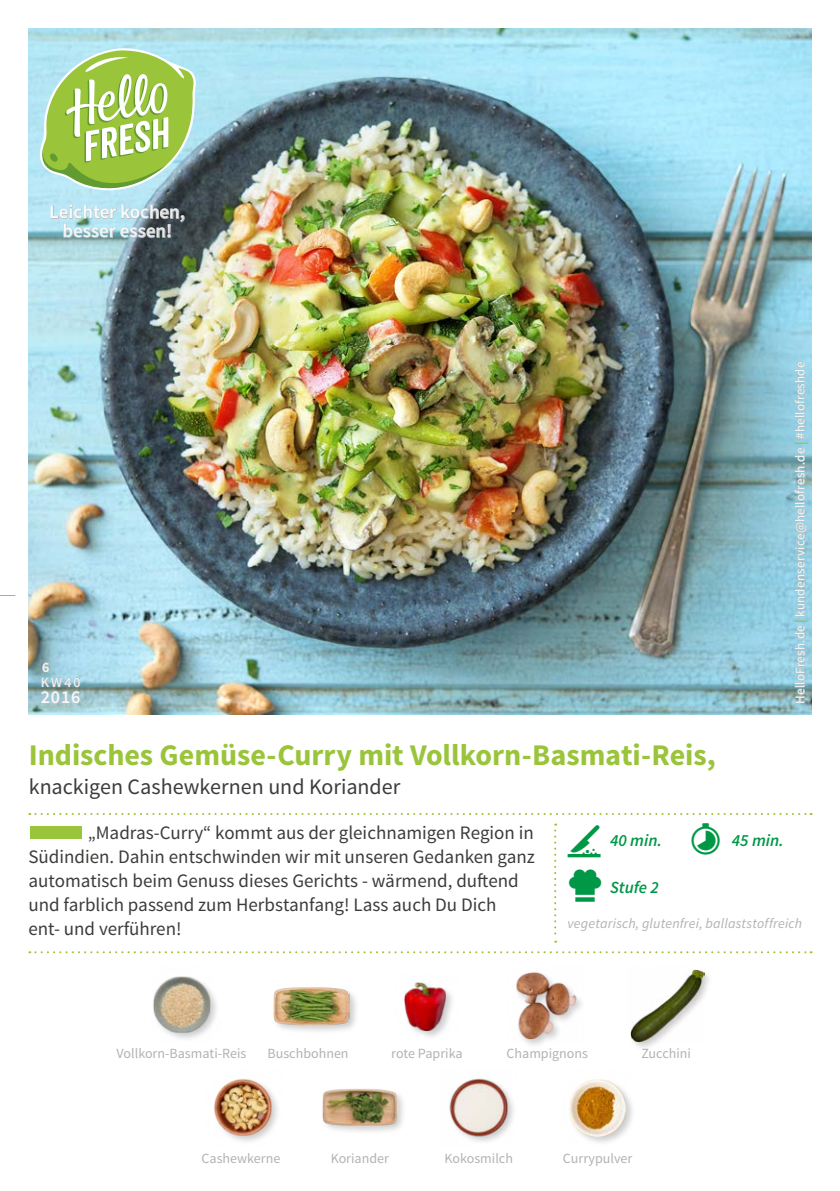
<style>
.page{position:relative;width:840px;height:1191px;background:#fff}
.page>*{position:absolute;margin:0;border:0;box-sizing:border-box;transform-origin:0 0}
.FRONT_Recipe_Title{font:700 30px "Source Sans Pro";color:#9ac43a}
.FRONT_Recipe_Subtitl{font:22px "Source Sans Pro";color:#3c3c3b}
.FRONT___BACK_Running{font:19px/24px "Source Sans Pro";color:#3c3c3b}
.t1{font:600 19px/19px "Source Sans Pro";color:#fff;text-align:center}
.t2{font:600 18px "Source Sans Pro";color:#fff}
.FRONT_Icons{font:italic 600 17px "Source Sans Pro";color:#009847}
.FRONT_ingredients{font:14px "Source Sans Pro";color:#b3b2b2}
.BACK_Table_Header_LE{font:italic 14px "Source Sans Pro";letter-spacing:.01em;color:#b3b2b2}
.t3{font:14px "Source Sans Pro";color:#fff}
.t4{font:600 14px "Source Sans Pro";color:#fff}
.t5{font:13px "Source Sans Pro";letter-spacing:.02em;color:#fff}
.s1{font-weight:700;color:#9ac43a}
</style>
<div class="page">
<img style="left:28px;top:28px;width:783px;height:686px">
<svg style="left:0;top:595px;width:15px;height:1px"></svg>
<svg style="left:29px;top:813px;width:782px;height:2px"></svg>
<svg style="left:554px;top:823px;width:2px;height:119px"></svg>
<svg style="left:29px;top:951px;width:782px;height:2px"></svg>
<div style="left:30px;top:826px;width:52px;height:12px;background:#9ac43a"></div>
<img style="left:516px;top:972px;width:66px;height:71px">
<img style="left:569px;top:1079px;width:64px;height:64px">
<img style="left:449px;top:1078px;width:65px;height:64px">
<div style="left:320px;top:1086px;width:86px;height:49px;background:#000;opacity:.2"></div>
<img style="left:321px;top:1086px;width:77px;height:49px">
<img style="left:214px;top:1079px;width:64px;height:63px">
<img style="left:153px;top:976px;width:64px;height:63px">
<div style="left:629px;top:967px;width:84px;height:84px;background:#000;opacity:.2"></div>
<img style="left:629px;top:967px;width:75px;height:76px">
<img style="left:404px;top:982px;width:48px;height:55px">
<div style="left:271px;top:984px;width:88px;height:50px;background:#000;opacity:.2"></div>
<img style="left:274px;top:984px;width:76px;height:50px">
<svg style="left:36px;top:48px;width:160px;height:204px;background:#a4c796"></svg>
<svg style="left:793px;top:625px;width:12px;height:78px"></svg>
<svg style="left:793px;top:447px;width:13px;height:170px;background:#9ec3ce"></svg>
<svg style="left:793px;top:361px;width:12px;height:79px"></svg>
<svg style="left:40px;top:660px;width:41px;height:44px;background:#9dbec7"></svg>
<img style="left:99px;top:669px;width:197px;height:34px">
<p class="t1" style="left:50px;top:203px;width:137px">Leichter kochen, besser essen!</p>
<p class="t4" style="left:41px;top:656px;width:9px">1</p>
<p class="t4" style="left:42px;top:658px;width:9px">6</p>
<p class="t3" style="left:41px;top:673px;width:41px">KW40</p>
<p class="t2" style="left:41px;top:685px;width:41px">2016</p>
<p class="FRONT_Recipe_Title" style="left:29px;top:736px;width:688px">Indisches Gemüse-Curry mit Vollkorn-Basmati-Reis,</p>
<p class="FRONT_Recipe_Subtitl" style="left:29px;top:773px;width:373px">knackigen Cashewkernen und Koriander</p>
<p class="t5" style="left:791px;top:703px;width:343px;rotate:-90deg">HelloFresh.de <span class="s1">|</span> kundenservice@hellofresh.de <span class="s1">|</span> #hellofreshde</p>
<p class="FRONT___BACK_Running" style="left:28px;top:820px;width:508px;text-indent:59px">„Madras-Curry“ kommt aus der gleichnamigen Region in Südindien. Dahin entschwinden wir mit unseren Gedanken ganz automatisch beim Genuss dieses Gerichts - wärmend, duftend und farblich passend zum Herbstanfang! Lass auch Du Dich<br>ent- und verführen!</p>
<p class="FRONT_Icons" style="left:609px;top:830px;width:53px">40 min.</p>
<p class="FRONT_Icons" style="left:731px;top:830px;width:53px">45 min.</p>
<p class="FRONT_Icons" style="left:609px;top:876px;width:50px">Stufe 2</p>
<p class="BACK_Table_Header_LE" style="left:567px;top:914px;width:236px">vegetarisch, glutenfrei, ballaststoffreich</p>
<p class="FRONT_ingredients" style="left:116px;top:1044px;width:131px">Vollkorn-Basmati-Reis</p>
<p class="FRONT_ingredients" style="left:267px;top:1044px;width:82px">Buschbohnen</p>
<p class="FRONT_ingredients" style="left:391px;top:1044px;width:73px">rote Paprika</p>
<p class="FRONT_ingredients" style="left:641px;top:1044px;width:51px">Zucchini</p>
<p class="FRONT_ingredients" style="left:506px;top:1044px;width:83px">Champignons</p>
<p class="FRONT_ingredients" style="left:201px;top:1149px;width:80px">Cashewkerne</p>
<p class="FRONT_ingredients" style="left:330px;top:1149px;width:60px">Koriander</p>
<p class="FRONT_ingredients" style="left:444px;top:1149px;width:70px">Kokosmilch</p>
<p class="FRONT_ingredients" style="left:562px;top:1149px;width:71px">Currypulver</p>
</div>
